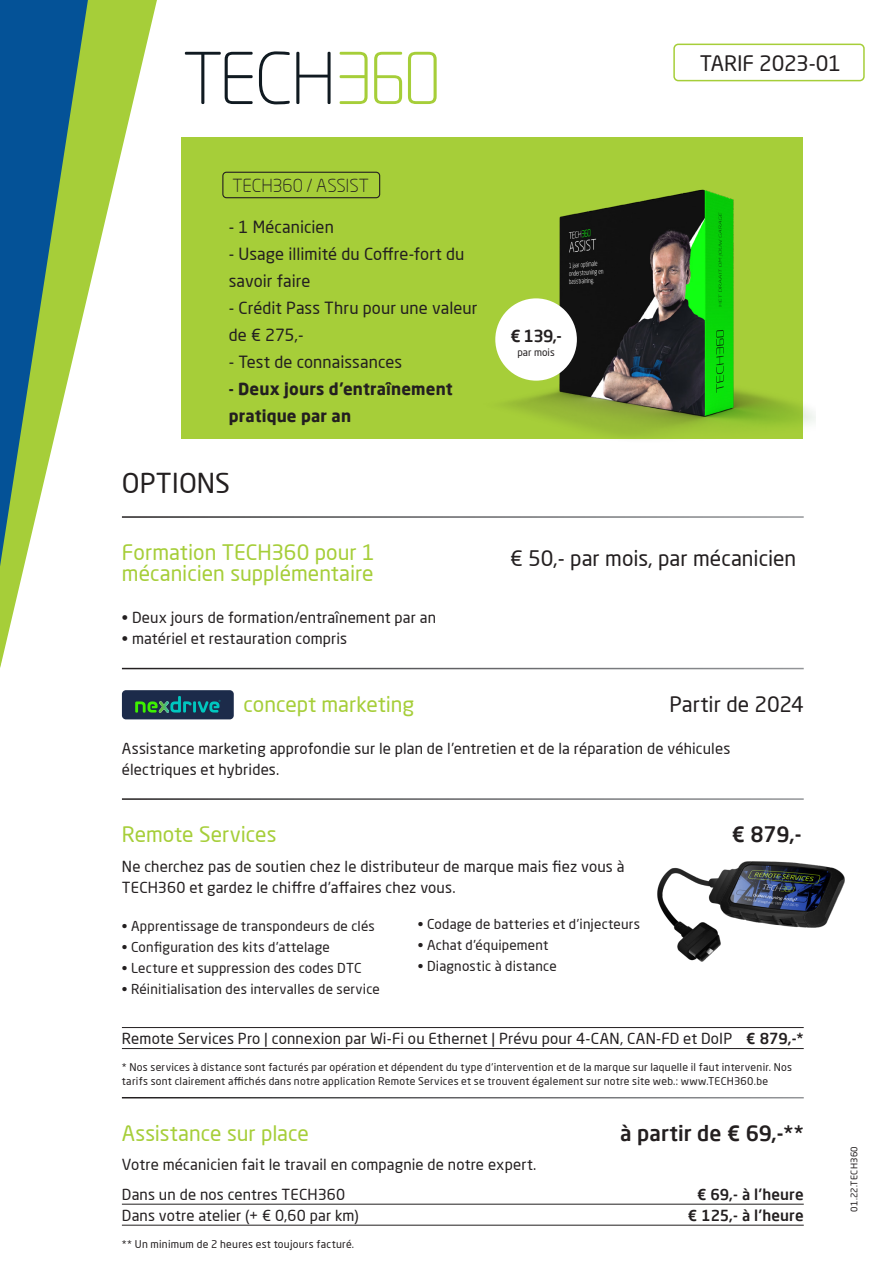
<style>
.page{position:relative;width:893px;height:1263px;background:#fff}
.page>*{position:absolute;margin:0;border:0;box-sizing:border-box;transform-origin:0 0}
.Body_heading{font:27px "Neo Sans Pro";color:#231f20}
.Body_heading-2{font:21px "Neo Sans Pro";color:#a6ce39}
.Body_heading-3{font:21px "Neo Sans Pro";color:#231f20}
.Body_heading-4{font:500 21px "Neo Sans Pro";letter-spacing:.005em;color:#231f20}
.Titel{font:21px "Neo Sans Pro";letter-spacing:-.015em;color:#231f20}
.Titel-2{font:300 17.7px "Neo Sans Pro";color:#231f20}
.Body{font:16.5px/27px "Neo Sans Pro";letter-spacing:.005em;color:#231f20}
.Body-2{font:700 16.5px/27px "Neo Sans Pro";letter-spacing:.01em;color:#231f20}
.Titel-3{font:500 16.5px "Neo Sans Pro";color:#231f20}
.Body-3{font:15px/21px "Neo Sans Pro";letter-spacing:.01em;color:#231f20}
.Body-4{font:500 15px "Neo Sans Pro";letter-spacing:.01em;color:#231f20}
.Body-5{font:13.5px "Neo Sans Pro";letter-spacing:.015em;color:#231f20}
.Body-6{font:10.5px/13.5px "Neo Sans Pro";letter-spacing:.025em;color:#231f20}
.Titel-4{font:10.05px "Neo Sans Pro";color:#231f20}
.Body-7{font:9px "Neo Sans Pro";letter-spacing:.025em;color:#231f20}
.s1{font-weight:500}
</style>
<div class="page">
<img style="left:657px;top:861px;width:188px;height:101px">
<svg style="left:0;top:0;width:195px;height:670px"></svg>
<hr style="left:122px;top:516px;width:682px;height:2px;background:#fff">
<hr style="left:122px;top:668px;width:682px;height:1px;background:#fff">
<hr style="left:122px;top:1027px;width:682px;height:1px;background:#231f20">
<hr style="left:122px;top:1048px;width:682px;height:1px;background:#231f20">
<div style="left:673px;top:44px;width:192px;height:37px;border:2px solid #a6ce39;border-radius:4px"></div>
<svg style="left:185px;top:52px;width:68px;height:52px"></svg>
<svg style="left:259px;top:51px;width:31px;height:53px"></svg>
<svg style="left:296px;top:52px;width:35px;height:52px"></svg>
<svg style="left:340px;top:52px;width:28px;height:52px"></svg>
<svg style="left:408px;top:52px;width:29px;height:52px"></svg>
<svg style="left:374px;top:52px;width:28px;height:52px"></svg>
<hr style="left:122px;top:1204px;width:682px;height:1px;background:#231f20">
<hr style="left:122px;top:1225px;width:682px;height:1px;background:#231f20">
<div style="left:122px;top:690px;width:112px;height:29px;background:#1c2b4a;border-radius:4px"></div>
<svg style="left:135px;top:696px;width:85px;height:17px"></svg>
<div style="left:181px;top:137px;width:622px;height:301px;background:#a6ce39"></div>
<div style="left:222px;top:172px;width:158px;height:26px;border:1px solid #231f20;border-radius:4px"></div>
<img style="left:481px;top:189px;width:335px;height:250px">
<div style="left:495px;top:298px;width:82px;height:83px;background:#fff;border-radius:50%"></div>
<p class="Titel" style="left:700px;top:50px;width:143px">TARIF 2023-01</p>
<p class="Titel-2" style="left:232px;top:174px;width:138px">TECH360 / ASSIST</p>
<p class="Body" style="left:229px;top:214px;width:107px">- 1 Mécanicien</p>
<p class="Body" style="left:229px;top:241px;width:237px">- Usage illimité du Coffre-fort du savoir faire</p>
<p class="Body" style="left:229px;top:295px;width:250px">- Crédit Pass Thru pour une valeur de € 275,-</p>
<p class="Body" style="left:229px;top:349px;width:175px">- Test de connaissances</p>
<p class="Body-2" style="left:229px;top:375px;width:226px">- Deux jours d’entraînement pratique par an</p>
<p class="Body_heading" style="left:122px;top:466px;width:110px">OPTIONS</p>
<p class="Body_heading-2" style="left:122px;top:539px;width:254px">Formation TECH360 pour 1</p>
<p class="Body_heading-2" style="left:122px;top:560px;width:253px">mécanicien supplémentaire</p>
<p class="Body-3" style="left:122px;top:607px;width:316px">• Deux jours de formation/entraînement par an</p>
<p class="Body-3" style="left:122px;top:628px;width:227px">• matériel et restauration compris</p>
<p class="Titel-3" style="left:510px;top:325px;width:53px">€ 139,-</p>
<p class="Titel-4" style="left:517px;top:346px;width:39px">par mois</p>
<p class="Body_heading-3" style="left:510px;top:546px;width:288px">€ 50,- par mois, par mécanicien</p>
<p class="Body_heading-2" style="left:244px;top:691px;width:172px">concept marketing</p>
<p class="Body_heading-3" style="left:669px;top:691px;width:136px">Partir de 2024</p>
<p class="Body-3" style="left:122px;top:737px;width:610px">Assistance marketing approfondie sur le plan de l’entretien et de la réparation de véhicules électriques et hybrides.</p>
<p class="Body_heading-2" style="left:122px;top:821px;width:156px">Remote Services</p>
<p class="Body_heading-4" style="left:732px;top:821px;width:71px">€ 879,-</p>
<p class="Body-3" style="left:122px;top:855px;width:504px">Ne cherchez pas de soutien chez le distributeur de marque mais fiez vous à<br>TECH360 et gardez le chiffre d’affaires chez vous.</p>
<p class="Body-5" style="left:122px;top:917px;width:254px">• Apprentissage de transpondeurs de clés</p>
<p class="Body-5" style="left:122px;top:938px;width:209px">• Configuration des kits d’attelage</p>
<p class="Body-5" style="left:122px;top:959px;width:241px">• Lecture et suppression des codes DTC</p>
<p class="Body-5" style="left:122px;top:980px;width:259px">• Réinitialisation des intervalles de service</p>
<p class="Body-3" style="left:122px;top:1028px;width:683px">Remote Services Pro | connexion par Wi-Fi ou Ethernet | Prévu pour 4-CAN, CAN-FD et DoIP <span class="s1">€ 879,-*</span></p>
<p class="Body-6" style="left:122px;top:1060px;width:672px">* Nos services à distance sont facturés par opération et dépendent du type d’intervention et de la marque sur laquelle il faut intervenir. Nos tarifs sont clairement affichés dans notre application Remote Services et se trouvent également sur notre site web.: www.TECH360.be</p>
<p class="Body-5" style="left:418px;top:916px;width:224px">• Codage de batteries et d’injecteurs</p>
<p class="Body-5" style="left:418px;top:937px;width:132px">• Achat d’équipement</p>
<p class="Body-5" style="left:418px;top:958px;width:140px">• Diagnostic à distance</p>
<p class="Body_heading-2" style="left:122px;top:1120px;width:189px">Assistance sur place</p>
<p class="Body_heading-4" style="left:620px;top:1120px;width:185px">à partir de € 69,-**</p>
<p class="Body-3" style="left:122px;top:1154px;width:416px">Votre mécanicien fait le travail en compagnie de notre expert.</p>
<p class="Body-3" style="left:122px;top:1183px;width:225px">Dans un de nos centres TECH360</p>
<p class="Body-4" style="left:697px;top:1185px;width:108px">€ 69,- à l’heure</p>
<p class="Body-3" style="left:122px;top:1204px;width:238px">Dans votre atelier (+ € 0,60 par km)</p>
<p class="Body-4" style="left:688px;top:1206px;width:117px">€ 125,- à l’heure</p>
<p class="Body-6" style="left:122px;top:1237px;width:234px">** Un minimum de 2 heures est toujours facturé.</p>
<p class="Body-7" style="left:849px;top:1212px;width:67px;rotate:-90deg">01.22.TECH360</p>
</div>
